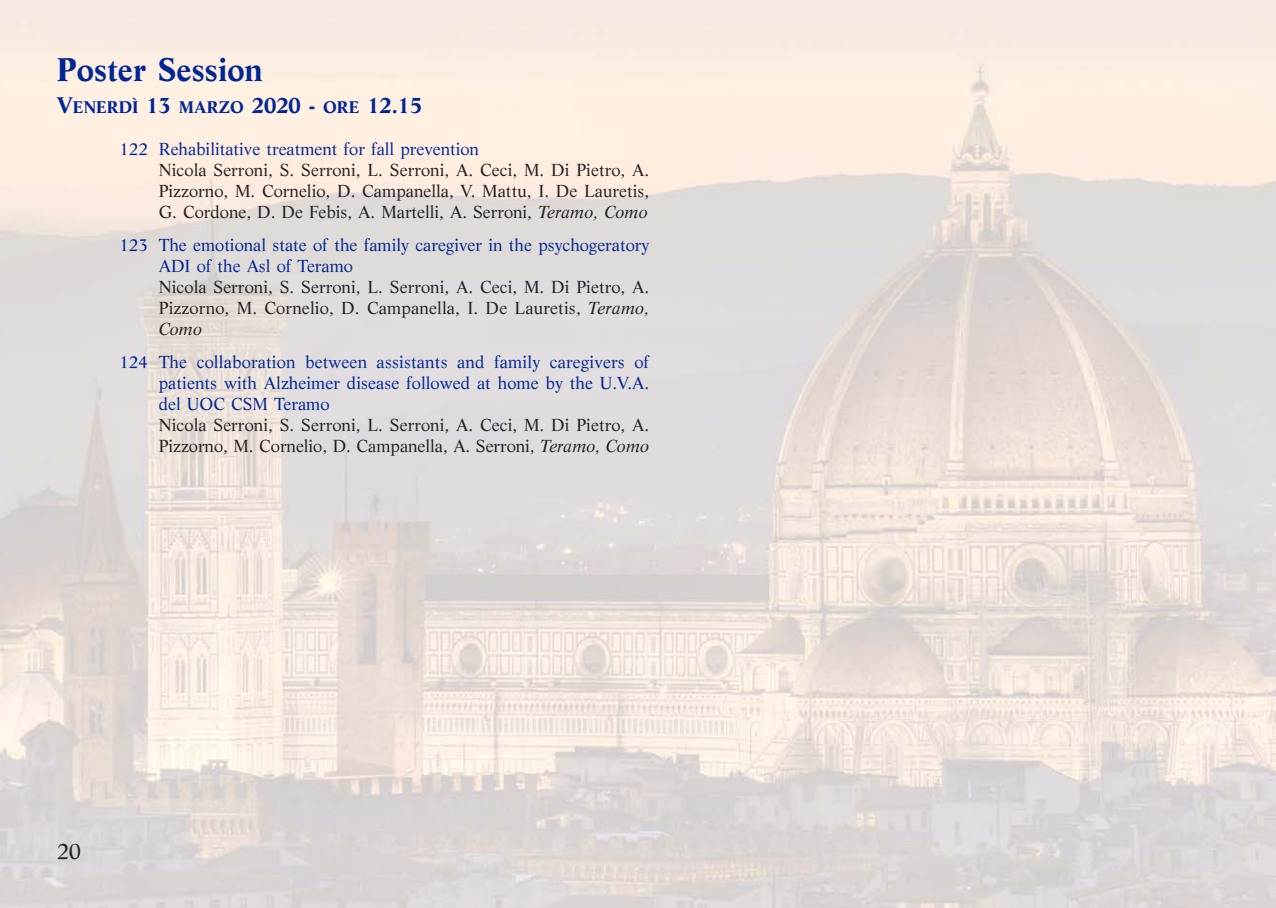
<style>
.page{position:relative;width:1276px;height:908px;background:#fff}
.page>*{position:absolute;margin:0;border:0;box-sizing:border-box;transform-origin:0 0}
.t1{font:700 32px "Life";color:#002595}
.t2{font:22px "Life";color:#231f20}
.t3{font:17px/21px "Life";letter-spacing:.005em;color:#231f20;text-align:justify}
.t4{font:17px/21px "Life";color:#002595}
.t5{font:700 16.4px "Life";color:#002595}
.s1{font-size:22px}
.s2{font-style:italic}
</style>
<div class="page">
<img style="left:0;top:0;width:1276px;height:907px">
<h1 class="t1" style="left:57px;top:57px;width:208px">Poster Session</h1>
<p class="t5" style="left:57px;top:100px;width:367px"><span class="s1">V</span>ENERDÌ <span class="s1">13</span> MARZO <span class="s1">2020 -</span> ORE <span class="s1">12.15</span></p>
<p class="t4" style="left:120px;top:140px;width:361px">122 Rehabilitative treatment for fall prevention</p>
<p class="t3" style="left:159px;top:161px;width:492px">Nicola Serroni, S. Serroni, L. Serroni, A. Ceci, M. Di Pietro, A.<br>Pizzorno, M. Cornelio, D. Campanella, V. Mattu, I. De Lauretis, G. Cordone, D. De Febis, A. Martelli, A. Serroni, <span class="s2">Teramo, Como</span></p>
<p class="t4" style="left:159px;top:236px;width:492px;text-indent:-39px">123 The emotional state of the family caregiver in the psychogeratory<br>ADI of the Asl of Teramo</p>
<p class="t3" style="left:159px;top:278px;width:492px">Nicola Serroni, S. Serroni, L. Serroni, A. Ceci, M. Di Pietro, A.<br>Pizzorno, M. Cornelio, D. Campanella, I. De Lauretis, <span class="s2">Teramo, Como</span></p>
<p class="t4" style="left:159px;top:353px;width:492px;text-align:justify;text-indent:-39px">124 The collaboration between assistants and family caregivers of patients with Alzheimer disease followed at home by the U.V.A. del UOC CSM Teramo</p>
<p class="t3" style="left:159px;top:416px;width:492px">Nicola Serroni, S. Serroni, L. Serroni, A. Ceci, M. Di Pietro, A.<br>Pizzorno, M. Cornelio, D. Campanella, A. Serroni, <span class="s2">Teramo, Como</span></p>
<p class="t2" style="left:57px;top:842px;width:26px">20</p>
</div>
